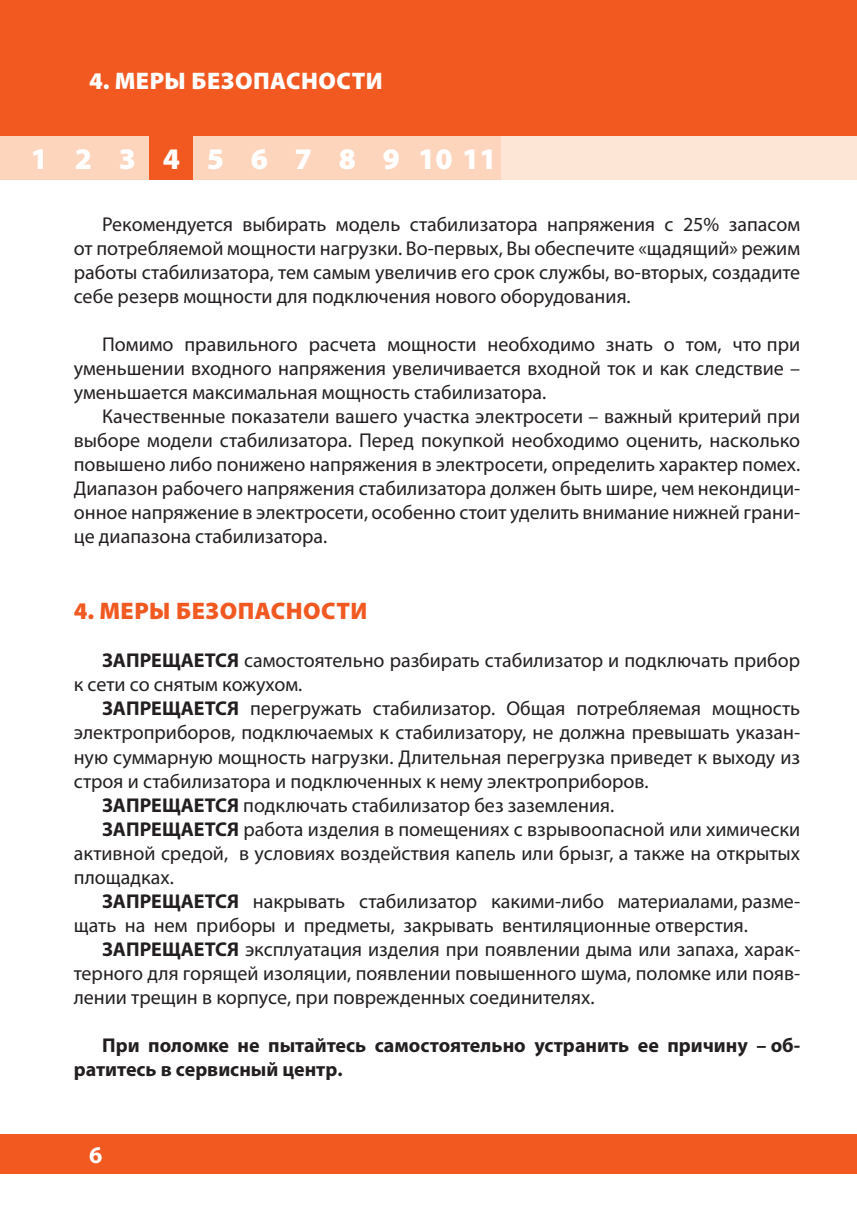
<style>
.page{position:relative;width:857px;height:1225px;background:#fff}
.page>*{position:absolute;margin:0;border:0;box-sizing:border-box;transform-origin:0 0}
.t1{font:900 30px "Myriad Pro";letter-spacing:.89em;color:#fff}
.t2{font:900 24px "Myriad Pro";letter-spacing:.02em;color:#fff}
.t3{font:900 24px "Myriad Pro";letter-spacing:.02em;color:#f15921}
.t4{font:700 24px "Myriad Pro";color:#fff}
.t5{font:20px/24px "Myriad Pro";color:#231f20;text-align:justify}
.t6{font:700 20px/24px "Myriad Pro";color:#231f20}
.s1{font-weight:700}
</style>
<div class="page">
<div style="left:0;top:0;width:856px;height:136px;background:#f15921"></div>
<div style="left:0;top:1134px;width:856px;height:40px;background:#f15921"></div>
<div style="left:365px;top:136px;width:491px;height:44px;background:#fee6d6"></div>
<div style="left:0;top:136px;width:61px;height:44px;background:#fdd5bd"></div>
<div style="left:61px;top:136px;width:44px;height:44px;background:#fdd5bd"></div>
<div style="left:105px;top:136px;width:44px;height:44px;background:#fdd5bd"></div>
<div style="left:149px;top:136px;width:44px;height:44px;background:#f15921"></div>
<div style="left:193px;top:136px;width:44px;height:44px;background:#fdd5bd"></div>
<div style="left:237px;top:136px;width:44px;height:44px;background:#fdd5bd"></div>
<div style="left:281px;top:136px;width:44px;height:44px;background:#fdd5bd"></div>
<div style="left:325px;top:136px;width:44px;height:44px;background:#fdd5bd"></div>
<div style="left:369px;top:136px;width:44px;height:44px;background:#fdd5bd"></div>
<div style="left:413px;top:136px;width:44px;height:44px;background:#fdd5bd"></div>
<div style="left:457px;top:136px;width:44px;height:44px;background:#fdd5bd"></div>
<p class="t2" style="left:89px;top:65px;width:295px">4. МЕРЫ БЕЗОПАСНОСТИ</p>
<h1 class="t1" style="left:31px;top:139px;width:467px">1234567891011</h1>
<p class="t5" style="left:74px;top:211px;width:727px;text-indent:28px">Рекомендуется выбирать модель стабилизатора напряжения с 25% запасом от потребляемой мощности нагрузки. Во-первых, Вы обеспечите «щадящий» режим работы стабилизатора, тем самым увеличив его срок службы, во-вторых, создадите себе резерв мощности для подключения нового оборудования.</p>
<p class="t5" style="left:74px;top:331px;width:727px;text-indent:28px">Помимо правильного расчета мощности необходимо знать о том, что при уменьшении входного напряжения увеличивается входной ток и как следствие – уменьшается максимальная мощность стабилизатора.</p>
<p class="t5" style="left:74px;top:403px;width:727px;text-indent:28px">Качественные показатели вашего участка электросети – важный критерий при выборе модели стабилизатора. Перед покупкой необходимо оценить, насколько повышено либо понижено напряжения в электросети, определить характер помех.<br>Диапазон рабочего напряжения стабилизатора должен быть шире, чем некондици&shy;онное напряжение в электросети, особенно стоит уделить внимание нижней грани&shy;це диапазона стабилизатора.</p>
<p class="t3" style="left:74px;top:595px;width:295px">4. МЕРЫ БЕЗОПАСНОСТИ</p>
<p class="t5" style="left:74px;top:648px;width:727px;text-indent:28px"><span class="s1">ЗАПРЕЩАЕТСЯ</span> самостоятельно разбирать стабилизатор и подключать прибор к сети со снятым кожухом.</p>
<p class="t5" style="left:102px;top:696px;width:699px"><span class="s1">ЗАПРЕЩАЕТСЯ</span> перегружать стабилизатор. Общая потребляемая мощность</p>
<p class="t5" style="left:74px;top:720px;width:727px">электроприборов, подключаемых к стабилизатору, не должна превышать указан-</p>
<p class="t5" style="left:74px;top:744px;width:727px">ную суммарную мощность нагрузки. Длительная перегрузка приведет к выходу из</p>
<p class="t5" style="left:74px;top:768px;width:576px">строя и стабилизатора и подключенных к нему электроприборов.</p>
<p class="t5" style="left:102px;top:792px;width:513px"><span class="s1">ЗАПРЕЩАЕТСЯ</span> подключать стабилизатор без заземления.</p>
<p class="t5" style="left:102px;top:816px;width:699px"><span class="s1">ЗАПРЕЩАЕТСЯ</span> работа изделия в помещениях с взрывоопасной или химически</p>
<p class="t5" style="left:74px;top:840px;width:727px">активной средой, в условиях воздействия капель или брызг, а также на открытых</p>
<p class="t5" style="left:74px;top:864px;width:102px">площадках.</p>
<p class="t5" style="left:102px;top:888px;width:699px"><span class="s1">ЗАПРЕЩАЕТСЯ</span> накрывать стабилизатор какими-либо материалами, разме-</p>
<p class="t5" style="left:74px;top:912px;width:675px">щать на нем приборы и предметы, закрывать вентиляционные отверстия.</p>
<p class="t5" style="left:102px;top:936px;width:699px"><span class="s1">ЗАПРЕЩАЕТСЯ</span> эксплуатация изделия при появлении дыма или запаха, харак-</p>
<p class="t5" style="left:74px;top:960px;width:727px">терного для горящей изоляции, появлении повышенного шума, поломке или появ-</p>
<p class="t5" style="left:74px;top:984px;width:522px">лении трещин в корпусе, при поврежденных соединителях.</p>
<p class="t6" style="left:74px;top:1032px;width:727px;text-indent:28px">При поломке не пытайтесь самостоятельно устранить ее причину – об&shy;ратитесь в сервисный центр.</p>
<p class="t4" style="left:89px;top:1139px;width:15px">6</p>
</div>
